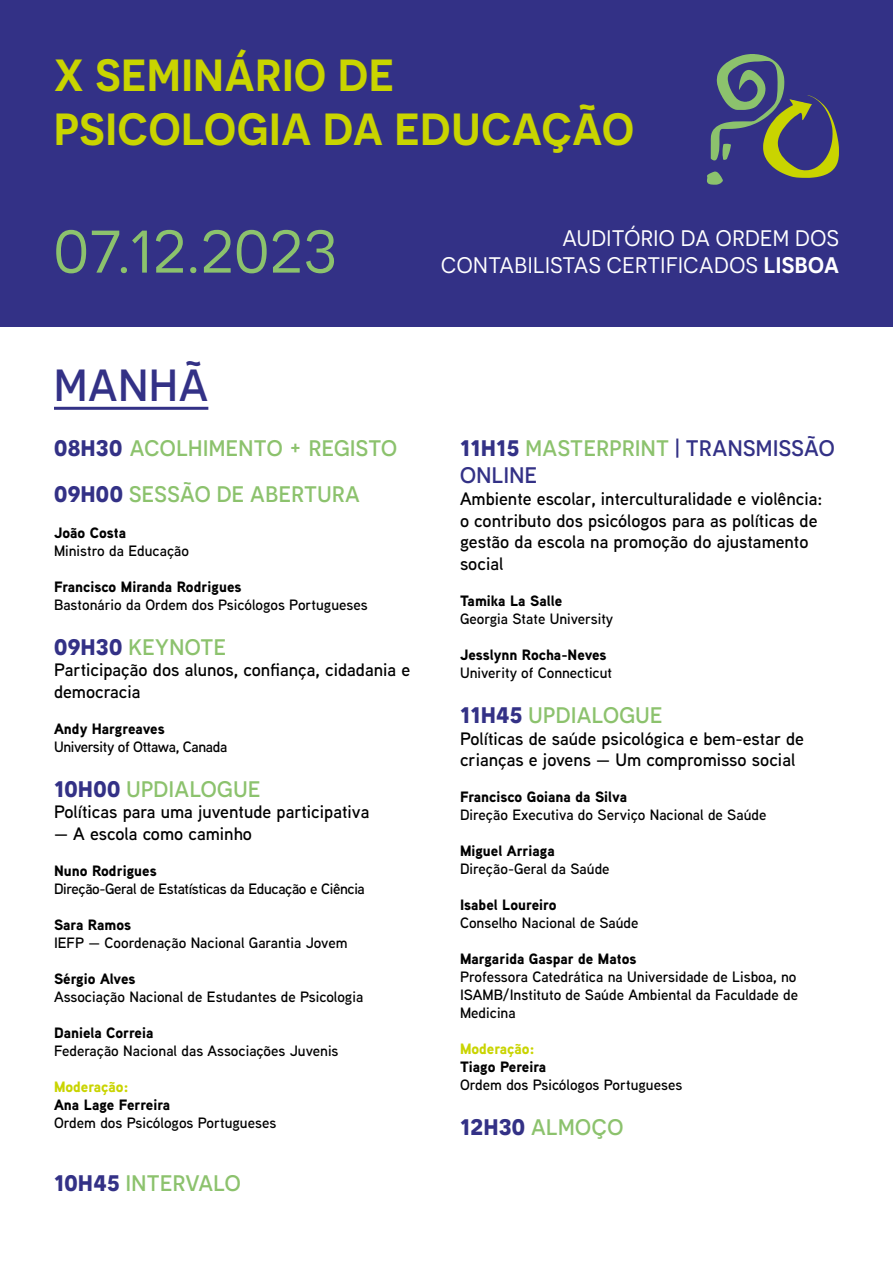
<style>
.page{position:relative;width:893px;height:1263px;background:#fff}
.page>*{position:absolute;margin:0;border:0;box-sizing:border-box;transform-origin:0 0}
.t1{font:60px "Novecentosans";letter-spacing:.02em;color:#8cc26d}
.t2{font:600 45px/54px "Novecentosans";letter-spacing:.02em;color:#c9d400}
.t3{font:500 45px "Novecentosans";letter-spacing:.02em;color:#333186}
.t4{font:500 22.5px/45px "Novecentosans";letter-spacing:.02em;color:#8cc26d}
.t5{font:22.5px/27px "Novecentosans";letter-spacing:.02em;color:#fff;text-align:right}
.t6{font:500 22.5px/27px "Novecentosans";letter-spacing:.02em;color:#333186}
.t7{font:600 18px/21.6px "Aaux Next";color:#000}
.t8{font:600 15px/18px "Aaux Next";color:#000;text-align:justify}
.t9{font:900 15px "Aaux Next";color:#000}
.t10{font:600 15px "Aaux Next";letter-spacing:-.025em;color:#000}
.t11{font:900 15px "Aaux Next";color:#c9d400}
.s1{font-weight:600}
.s2{font-weight:700;color:#333186}
.s3{font-weight:700}
.s4{color:#8cc26d}
</style>
<div class="page">
<div style="left:0;top:0;width:893px;height:327px;background:#333186"></div>
<svg style="left:707px;top:54px;width:132px;height:131px"></svg>
<hr style="left:54px;top:407px;width:154px;height:3px;background:#333186">
<h2 class="t2" style="left:54px;top:47px;width:581px">X SEMINÁRIO DE<br>PSICOLOGIA DA EDUCAÇÃO</h2>
<h1 class="t1" style="left:54px;top:217px;width:284px">07.12.2023</h1>
<h3 class="t5" style="left:441px;top:224px;width:399px">AUDITÓRIO DA ORDEM DOS<br>CONTABILISTAS CERTIFICADOS <span class="s1">LISBOA</span></h3>
<h2 class="t3" style="left:54px;top:358px;width:156px">MANHÃ</h2>
<h3 class="t4" style="left:54px;top:426px;width:344px"><span class="s2">08H30</span> ACOLHIMENTO + REGISTO<br><span class="s2">09H00</span> SESSÃO DE ABERTURA</h3>
<p class="t9" style="left:54px;top:521px;width:74px">João Costa</p>
<p class="t8" style="left:54px;top:541px;width:137px">Ministro da Educação</p>
<p class="t9" style="left:54px;top:575px;width:189px">Francisco Miranda Rodrigues</p>
<p class="t8" style="left:54px;top:595px;width:315px">Bastonário da Ordem dos Psicólogos Portugueses</p>
<h3 class="t4" style="left:54px;top:624px;width:174px"><span class="s2">09H30</span> KEYNOTE</h3>
<p class="t7" style="left:54px;top:659px;width:358px">Participação dos alunos, confiança, cidadania e democracia</p>
<p class="t9" style="left:54px;top:718px;width:112px">Andy Hargreaves</p>
<p class="t10" style="left:54px;top:736px;width:175px">University of Ottawa, Canada</p>
<h3 class="t4" style="left:54px;top:766px;width:208px"><span class="s2">10H00</span> UPDIALOGUE</h3>
<p class="t7" style="left:54px;top:801px;width:317px">Políticas para uma juventude participativa</p>
<p class="t7" style="left:54px;top:822px;width:200px">— A escola como caminho</p>
<p class="t9" style="left:54px;top:860px;width:104px">Nuno Rodrigues</p>
<p class="t10" style="left:54px;top:878px;width:312px">Direção-Geral de Estatísticas da Educação e Ciência</p>
<p class="t9" style="left:54px;top:914px;width:79px">Sara Ramos</p>
<p class="t8" style="left:54px;top:933px;width:295px">IEFP — Coordenação Nacional Garantia Jovem</p>
<p class="t9" style="left:54px;top:968px;width:83px">Sérgio Alves</p>
<p class="t8" style="left:54px;top:987px;width:311px">Associação Nacional de Estudantes de Psicologia</p>
<p class="t9" style="left:54px;top:1022px;width:101px">Daniela Correia</p>
<p class="t8" style="left:54px;top:1041px;width:286px">Federação Nacional das Associações Juvenis</p>
<p class="t11" style="left:54px;top:1076px;width:76px">Moderação:</p>
<p class="t9" style="left:54px;top:1094px;width:118px">Ana Lage Ferreira</p>
<p class="t8" style="left:54px;top:1113px;width:224px">Ordem dos Psicólogos Portugueses</p>
<h3 class="t4" style="left:54px;top:1160px;width:188px"><span class="s2">10H45</span> INTERVALO</h3>
<h3 class="t6" style="left:460px;top:435px;width:376px"><span class="s3">11H15</span> <span class="s4">MASTERPRINT</span> | TRANSMISSÃO<br>ONLINE</h3>
<p class="t7" style="left:460px;top:488px;width:364px">Ambiente escolar, interculturalidade e violência: o contributo dos psicólogos para as políticas de gestão da escola na promoção do ajustamento social</p>
<p class="t9" style="left:460px;top:590px;width:104px">Tamika La Salle</p>
<p class="t8" style="left:460px;top:609px;width:155px">Georgia State University</p>
<p class="t9" style="left:460px;top:644px;width:148px">Jesslynn Rocha-Neves</p>
<p class="t8" style="left:460px;top:663px;width:154px">Univerity of Connecticut</p>
<h3 class="t4" style="left:460px;top:692px;width:204px"><span class="s2">11H45</span> UPDIALOGUE</h3>
<p class="t7" style="left:460px;top:727px;width:346px">Políticas de saúde psicológica e bem-estar de crianças e jovens — Um compromisso social</p>
<p class="t9" style="left:460px;top:786px;width:169px">Francisco Goiana da Silva</p>
<p class="t8" style="left:460px;top:805px;width:308px">Direção Executiva do Serviço Nacional de Saúde</p>
<p class="t9" style="left:460px;top:840px;width:96px">Miguel Arriaga</p>
<p class="t8" style="left:460px;top:859px;width:151px">Direção-Geral da Saúde</p>
<p class="t9" style="left:460px;top:894px;width:98px">Isabel Loureiro</p>
<p class="t8" style="left:460px;top:913px;width:180px">Conselho Nacional de Saúde</p>
<p class="t9" style="left:460px;top:948px;width:178px">Margarida Gaspar de Matos</p>
<p class="t8" style="left:460px;top:967px;width:340px">Professora Catedrática na Universidade de Lisboa, no ISAMB/Instituto de Saúde Ambiental da Faculdade de Medicina</p>
<p class="t11" style="left:460px;top:1038px;width:76px">Moderação:</p>
<p class="t9" style="left:460px;top:1056px;width:88px">Tiago Pereira</p>
<p class="t8" style="left:460px;top:1075px;width:224px">Ordem dos Psicólogos Portugueses</p>
<h3 class="t4" style="left:460px;top:1104px;width:165px"><span class="s2">12H30</span> ALMOÇO</h3>
</div>
